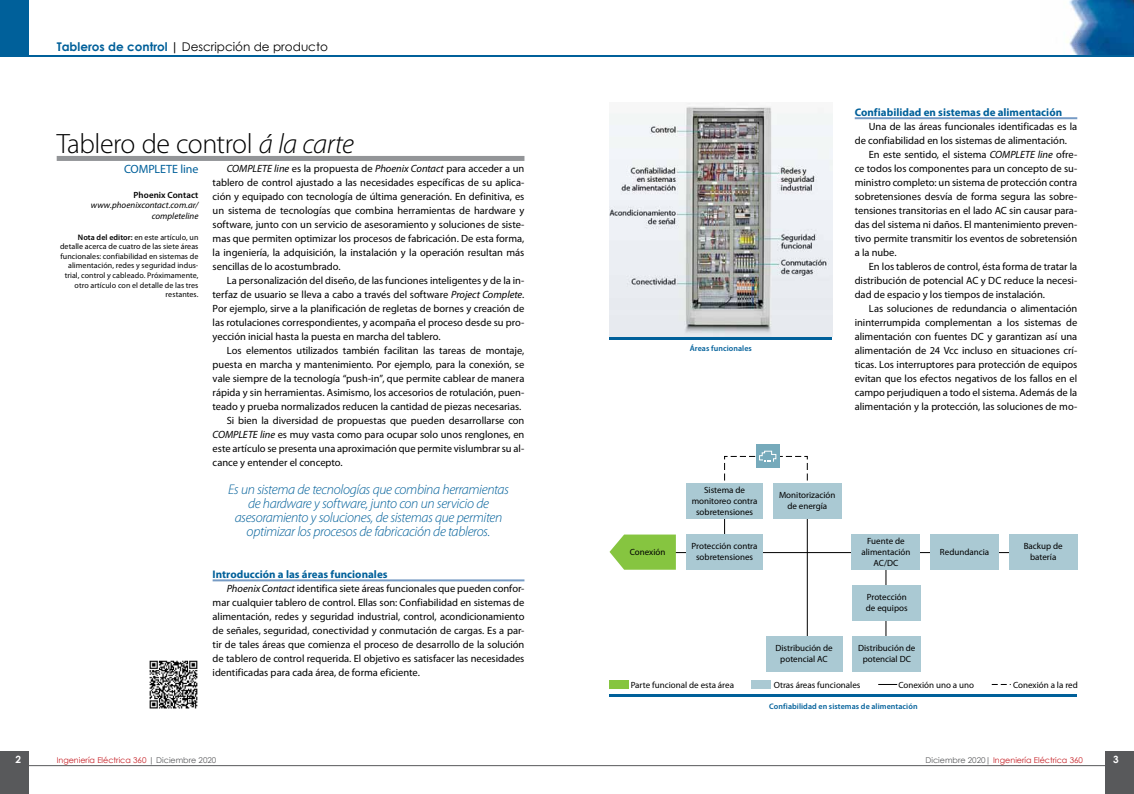
<style>
.page{position:relative;width:1134px;height:794px;background:#fff}
.page>*{position:absolute;margin:0;border:0;box-sizing:border-box;transform-origin:0 0}
.t1{font:300 28px "Myriad Pro";letter-spacing:-.02em;color:#000}
.t2{font:italic 300 14px/14px "Myriad Pro";letter-spacing:-.025em;color:#00609a;text-align:center}
.t3{font:12px "Century Gothic";color:#000}
.t4{font:12px "Myriad Pro";letter-spacing:-.01em;color:#00609a}
.t5{font:700 11px "Myriad Pro";color:#00609a}
.t6{font:10.5px/14px "Myriad Pro";letter-spacing:-.005em;color:#000;text-align:justify}
.t7{font:700 10px "Century Gothic";color:#fff}
.t8{font:9px/10.8px "Myriad Pro";color:#000;text-align:center}
.t9{font:italic 9px/10.8px "Myriad Pro";letter-spacing:.005em;color:#000;text-align:right}
.t10{font:600 9px "Myriad Pro";letter-spacing:.005em;color:#000}
.t11{font:8px/9.6px "Myriad Pro";letter-spacing:.005em;color:#000;text-align:right}
.t12{font:8px "Century Gothic";color:#c61d23}
.t13{font:600 8px "Myriad Pro";letter-spacing:.01em;color:#00609a}
.s1{font-weight:700;color:#00609a}
.s2{font-weight:700}
.s3{font-style:italic}
.s4{font-weight:600}
.s5{color:#58595b}
</style>
<div class="page">
<div style="left:0;top:751px;width:28px;height:43px;background:#58595b"></div>
<hr style="left:0;top:765px;width:567px;height:1px;background:#58595b">
<hr style="left:567px;top:765px;width:567px;height:1px;background:#58595b">
<div style="left:1106px;top:751px;width:28px;height:43px;background:#58595b"></div>
<img style="left:1067px;top:0;width:67px;height:55px">
<hr style="left:567px;top:55px;width:567px;height:2px;background:#00609a">
<div style="left:0;top:0;width:28px;height:57px;background:#00609a"></div>
<hr style="left:0;top:55px;width:567px;height:2px;background:#00609a">
<div style="left:57px;top:156px;width:467px;height:5px;background:#939598"></div>
<img style="left:149px;top:660px;width:49px;height:49px">
<hr style="left:213px;top:579px;width:311px;height:2px;background:#769bc5">
<hr style="left:855px;top:117px;width:222px;height:2px;background:#769bc5">
<img style="left:609px;top:103px;width:223px;height:234px">
<hr style="left:609px;top:337px;width:223px;height:2px;background:#00609a">
<hr style="left:724px;top:487px;width:1px;height:65px;background:#000">
<hr style="left:807px;top:487px;width:1px;height:167px;background:#000">
<hr style="left:885px;top:552px;width:1px;height:102px;background:#000">
<hr style="left:670px;top:552px;width:341px;height:1px;background:#000">
<div style="left:756px;top:444px;width:24px;height:24px;background:#76aabb"></div>
<svg style="left:724px;top:450px;width:84px;height:31px"></svg>
<svg style="left:609px;top:534px;width:67px;height:36px;background:#96cc5a"></svg>
<div style="left:930px;top:534px;width:69px;height:36px;background:#aac9d3"></div>
<div style="left:1009px;top:534px;width:68px;height:36px;background:#aac9d3"></div>
<div style="left:686px;top:483px;width:77px;height:36px;background:#aac9d3"></div>
<div style="left:852px;top:534px;width:68px;height:36px;background:#aac9d3"></div>
<div style="left:773px;top:483px;width:68px;height:36px;background:#aac9d3"></div>
<div style="left:853px;top:585px;width:68px;height:35px;background:#aac9d3"></div>
<div style="left:766px;top:636px;width:76px;height:35px;background:#aac9d3"></div>
<div style="left:853px;top:636px;width:68px;height:35px;background:#aac9d3"></div>
<div style="left:686px;top:534px;width:77px;height:36px;background:#aac9d3"></div>
<svg style="left:878px;top:684px;width:19px;height:1px"></svg>
<svg style="left:992px;top:684px;width:19px;height:1px"></svg>
<div style="left:609px;top:680px;width:19px;height:8px;background:#86c540"></div>
<div style="left:752px;top:680px;width:19px;height:8px;background:#aac9d3"></div>
<hr style="left:609px;top:694px;width:468px;height:3px;background:#00609a">
<p class="t3" style="left:57px;top:38px;width:273px"><span class="s1">Tableros de control</span> <span class="s2">|</span> Descripción de producto</p>
<h1 class="t1" style="left:57px;top:128px;width:299px">Tablero de control <span class="s3">á la carte</span></h1>
<p class="t4" style="left:124px;top:162px;width:76px">COMPLETE line</p>
<p class="t10" style="left:134px;top:189px;width:66px">Phoenix Contact</p>
<p class="t9" style="left:91px;top:200px;width:109px">www.phoenixcontact.com.ar/ completeline</p>
<p class="t11" style="left:60px;top:232px;width:140px"><span class="s4">Nota del editor:</span> en este artículo, un detalle acerca de cuatro de las siete áreas funcionales: confiabilidad en sistemas de alimentación, redes y seguridad indus&shy;trial, control y cableado. Próximamente, otro artículo con el detalle de las tres restantes.</p>
<p class="t6" style="left:213px;top:162px;width:313px;text-indent:14px"><span class="s3">COMPLETE line</span> es la propuesta de <span class="s3">Phoenix Contact</span> para acceder a un tablero de control ajustado a las necesidades específicas de su aplica&shy;ción y equipado con tecnología de última generación. En definitiva, es un sistema de tecnologías que combina herramientas de hardware y software, junto con un servicio de asesoramiento y soluciones de siste&shy;mas que permiten optimizar los procesos de fabricación. De esta forma, la ingeniería, la adquisición, la instalación y la operación resultan más sencillas de lo acostumbrado.</p>
<p class="t6" style="left:213px;top:274px;width:313px;text-indent:14px">La personalización del diseño, de las funciones inteligentes y de la in&shy;terfaz de usuario se lleva a cabo a través del software <span class="s3">Project Complete</span>.<br>Por ejemplo, sirve a la planificación de regletas de bornes y creación de las rotulaciones correspondientes, y acompaña el proceso desde su pro&shy;yección inicial hasta la puesta en marcha del tablero.</p>
<p class="t6" style="left:227px;top:344px;width:299px">Los elementos utilizados también facilitan las tareas de montaje,</p>
<p class="t6" style="left:213px;top:358px;width:313px">puesta en marcha y mantenimiento. Por ejemplo, para la conexión, se</p>
<p class="t6" style="left:213px;top:372px;width:313px">vale siempre de la tecnología “push-in”, que permite cablear de manera</p>
<p class="t6" style="left:213px;top:386px;width:313px">rápida y sin herramientas. Asimismo, los accesorios de rotulación, puen-</p>
<p class="t6" style="left:213px;top:400px;width:310px">teado y prueba normalizados reducen la cantidad de piezas necesarias.</p>
<p class="t6" style="left:227px;top:414px;width:299px">Si bien la diversidad de propuestas que pueden desarrollarse con</p>
<p class="t6" style="left:213px;top:428px;width:313px"><span class="s3">COMPLETE line</span> es muy vasta como para ocupar solo unos renglones, en</p>
<p class="t6" style="left:213px;top:442px;width:313px">este artículo se presenta una aproximación que permite vislumbrar su al-</p>
<p class="t6" style="left:213px;top:456px;width:132px">cance y entender el concepto.</p>
<h2 class="t2" style="left:228px;top:483px;width:282px">Es un sistema de tecnologías que combina herramientas de hardware y software, junto con un servicio de asesoramiento y soluciones, de sistemas que permiten optimizar los procesos de fabricación de tableros.</h2>
<p class="t5" style="left:213px;top:568px;width:177px">Introducción a las áreas funcionales</p>
<p class="t6" style="left:213px;top:582px;width:313px;text-indent:14px"><span class="s3">Phoenix Contact</span> identifica siete áreas funcionales que pueden confor&shy;mar cualquier tablero de control. Ellas son: Confiabilidad en sistemas de alimentación, redes y seguridad industrial, control, acondicionamiento de señales, seguridad, conectividad y conmutación de cargas. Es a par&shy;tir de tales áreas que comienza el proceso de desarrollo de la solución de tablero de control requerida. El objetivo es satisfacer las necesidades identificadas para cada área, de forma eficiente.</p>
<p class="t13" style="left:690px;top:344px;width:64px">Áreas funcionales</p>
<p class="t5" style="left:855px;top:106px;width:209px">Confiabilidad en sistemas de alimentación</p>
<p class="t6" style="left:869px;top:120px;width:210px">Una de las áreas funcionales identificadas es la</p>
<p class="t6" style="left:855px;top:134px;width:214px">de confiabilidad en los sistemas de alimentación.</p>
<p class="t6" style="left:869px;top:148px;width:210px">En este sentido, el sistema <span class="s3">COMPLETE line</span> ofre-</p>
<p class="t6" style="left:855px;top:162px;width:224px">ce todos los componentes para un concepto de su-</p>
<p class="t6" style="left:855px;top:176px;width:224px">ministro completo: un sistema de protección contra</p>
<p class="t6" style="left:855px;top:190px;width:224px">sobretensiones desvía de forma segura las sobre-</p>
<p class="t6" style="left:855px;top:204px;width:224px">tensiones transitorias en el lado AC sin causar para-</p>
<p class="t6" style="left:855px;top:218px;width:224px">das del sistema ni daños. El mantenimiento preven-</p>
<p class="t6" style="left:855px;top:232px;width:224px">tivo permite transmitir los eventos de sobretensión</p>
<p class="t6" style="left:855px;top:246px;width:43px">a la nube.</p>
<p class="t6" style="left:869px;top:260px;width:210px">En los tableros de control, ésta forma de tratar la</p>
<p class="t6" style="left:855px;top:274px;width:224px">distribución de potencial AC y DC reduce la necesi-</p>
<p class="t6" style="left:855px;top:288px;width:192px">dad de espacio y los tiempos de instalación.</p>
<p class="t6" style="left:869px;top:302px;width:210px">Las soluciones de redundancia o alimentación</p>
<p class="t6" style="left:855px;top:316px;width:224px">ininterrumpida complementan a los sistemas de</p>
<p class="t6" style="left:855px;top:330px;width:224px">alimentación con fuentes DC y garantizan así una</p>
<p class="t6" style="left:855px;top:344px;width:224px">alimentación de 24 Vcc incluso en situaciones crí-</p>
<p class="t6" style="left:855px;top:358px;width:224px">ticas. Los interruptores para protección de equipos</p>
<p class="t6" style="left:855px;top:372px;width:224px">evitan que los efectos negativos de los fallos en el</p>
<p class="t6" style="left:855px;top:386px;width:224px">campo perjudiquen a todo el sistema. Además de la</p>
<p class="t6" style="left:855px;top:400px;width:224px">alimentación y la protección, las soluciones de mo-</p>
<p class="t8" style="left:692px;top:485px;width:67px">Sistema de monitoreo contra sobretensiones</p>
<p class="t8" style="left:779px;top:490px;width:58px">Monitorización de energía</p>
<p class="t8" style="left:861px;top:536px;width:50px">Fuente de alimentación<br>AC/DC</p>
<p class="t8" style="left:630px;top:546px;width:37px">Conexión</p>
<p class="t8" style="left:940px;top:546px;width:51px">Redundancia</p>
<p class="t8" style="left:1024px;top:541px;width:41px">Backup de batería</p>
<p class="t8" style="left:692px;top:541px;width:67px">Protección contra sobretensiones</p>
<p class="t8" style="left:866px;top:592px;width:43px;text-align:left">Protección de equipos</p>
<p class="t8" style="left:775px;top:643px;width:59px">Distribución de potencial AC</p>
<p class="t8" style="left:858px;top:643px;width:59px">Distribución de potencial DC</p>
<p class="t8" style="left:631px;top:679px;width:105px">Parte funcional de esta área</p>
<p class="t8" style="left:774px;top:679px;width:88px">Otras áreas funcionales</p>
<p class="t8" style="left:898px;top:679px;width:77px">Conexión uno a uno</p>
<p class="t8" style="left:1013px;top:679px;width:66px">Conexión a la red</p>
<p class="t13" style="left:769px;top:702px;width:150px">Confiabilidad en sistemas de alimentación</p>
<p class="t7" style="left:16px;top:751px;width:7px">2</p>
<p class="t12" style="left:57px;top:754px;width:161px">Ingeniería Eléctrica 360 <span class="s5">| Diciembre 2020</span></p>
<p class="t12" style="left:925px;top:754px;width:159px"><span class="s5">Diciembre 2020|</span> Ingeniería Eléctrica 360</p>
<p class="t7" style="left:1113px;top:751px;width:7px">3</p>
</div>
